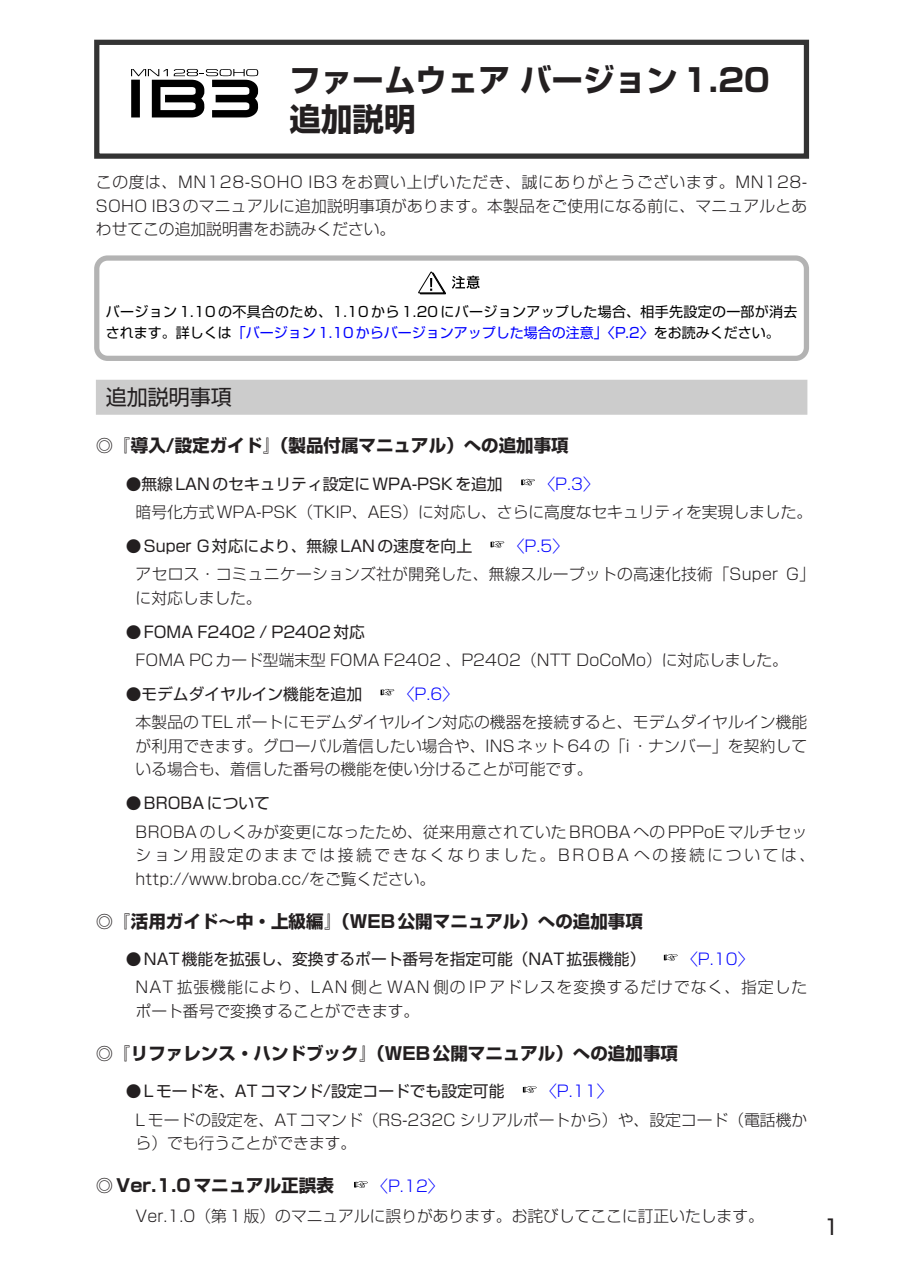
<style>
.page{position:relative;width:902px;height:1274px;background:#fff}
.page>*{position:absolute;margin:0;border:0;box-sizing:border-box;transform-origin:0 0}
.t1{font:700 31.5px/38.5px "Shin Go";color:#231f20}
.t2{font:21px "Shin Go";color:#231f20}
.t3{font:700 17.5px "Shin Go";color:#231f20}
.t4{font:300 15.75px/23.6px "Shin Go";color:#231f20;text-align:justify}
.t5{font:15.75px "Shin Go";color:#231f20}
.t6{font:300 15.75px/23.6px "Shin Go";letter-spacing:.065em;color:#231f20}
.t7{font:300 15.75px/23.6px "Shin Go";letter-spacing:.02em;color:#231f20}
.t8{font:300 15.75px "Shin Go";color:#00f}
.t9{font:14px/21px "Shin Go";letter-spacing:.02em;color:#000}
.s1{color:#00f}
</style>
<div class="page">
<svg style="left:131px;top:69px;width:127px;height:48px"></svg>
<div style="left:94px;top:40px;width:714px;height:119px;border:5px solid #333"></div>
<div style="left:96px;top:380px;width:711px;height:35px;background:#ccc"></div>
<svg style="left:354px;top:1181px;width:13px;height:7px"></svg>
<svg style="left:522px;top:1086px;width:14px;height:7px"></svg>
<svg style="left:663px;top:954px;width:14px;height:7px"></svg>
<svg style="left:380px;top:689px;width:14px;height:7px"></svg>
<svg style="left:490px;top:541px;width:14px;height:7px"></svg>
<svg style="left:521px;top:479px;width:13px;height:7px"></svg>
<div style="left:94px;top:255px;width:714px;height:106px;border:5px solid #b3b3b3;border-radius:11px"></div>
<svg style="left:418px;top:271px;width:61px;height:24px"></svg>
<h1 class="t1" style="left:289px;top:65px;width:481px">ファームウェアバージョン 1.20追加説明</h1>
<p class="t4" style="left:96px;top:173px;width:712px">この度は、MN128-SOHO IB3をお買い上げいただき、誠にありがとうございます。MN128- SOHO IB3のマニュアルに追加説明事項があります。本製品をご使用になる前に、マニュアルとあわせてこの追加説明書をお読みください。</p>
<p class="t9" style="left:106px;top:303px;width:693px">バージョン1.10の不具合のため、1.10から1.20にバージョンアップした場合、相手先設定の一部が消去されます。詳しくは<span class="s1">「バージョン1.10からバージョンアップした場合の注意」〈P.2〉</span>をお読みください。</p>
<h2 class="t2" style="left:106px;top:389px;width:127px">追加説明事項</h2>
<p class="t3" style="left:96px;top:439px;width:474px">◎『導入/設定ガイド』（製品付属マニュアル）への追加事項</p>
<p class="t5" style="left:126px;top:478px;width:378px">●無線LANのセキュリティ設定にWPA-PSKを追加</p>
<p class="t8" style="left:539px;top:478px;width:61px">〈P.3〉</p>
<p class="t4" style="left:136px;top:503px;width:678px">暗号化方式WPA-PSK（TKIP、AES）に対応し、さらに高度なセキュリティを実現しました。</p>
<p class="t5" style="left:126px;top:540px;width:348px">●Super G対応により、無線LANの速度を向上</p>
<p class="t8" style="left:508px;top:540px;width:61px">〈P.5〉</p>
<p class="t7" style="left:136px;top:565px;width:681px">アセロス・コミュニケーションズ社が開発した、無線スループットの高速化技術「Super G」に対応しました。</p>
<p class="t5" style="left:126px;top:626px;width:241px">●FOMA F2402 / P2402対応</p>
<p class="t4" style="left:136px;top:650px;width:653px">FOMA PCカード型端末型 FOMA F2402 、P2402（NTT DoCoMo）に対応しました。</p>
<p class="t5" style="left:126px;top:688px;width:238px">●モデムダイヤルイン機能を追加</p>
<p class="t8" style="left:398px;top:688px;width:61px">〈P.6〉</p>
<p class="t4" style="left:136px;top:713px;width:673px">本製品のTELポートにモデムダイヤルイン対応の機器を接続すると、モデムダイヤルイン機能が利用できます。グローバル着信したい場合や、INSネット64の「i・ナンバー」を契約している場合も、着信した番号の機能を使い分けることが可能です。</p>
<p class="t5" style="left:126px;top:797px;width:146px">●BROBAについて</p>
<p class="t4" style="left:136px;top:822px;width:681px;text-align:left">BROBAのしくみが変更になったため、従来用意されていたBROBAへのPPPoEマルチセッション用設定のままでは接続できなくなりました。BROBAへの接続については、http://www.broba.cc/をご覧ください。</p>
<p class="t3" style="left:96px;top:914px;width:548px">◎『活用ガイド～中・上級編』（WEB 公開マニュアル）への追加事項</p>
<p class="t5" style="left:126px;top:953px;width:521px">●NAT機能を拡張し、変換するポート番号を指定可能（NAT拡張機能）</p>
<p class="t8" style="left:682px;top:953px;width:73px">〈P.10〉</p>
<p class="t6" style="left:136px;top:978px;width:673px">NAT拡張機能により、LAN側とWAN側のIPアドレスを変換するだけでなく、指定したポート番号で変換することができます。</p>
<p class="t3" style="left:96px;top:1047px;width:583px">◎『リファレンス・ハンドブック』（WEB 公開マニュアル）への追加事項</p>
<p class="t5" style="left:126px;top:1085px;width:380px">●Lモードを、ATコマンド/設定コードでも設定可能</p>
<p class="t8" style="left:541px;top:1085px;width:73px">〈P.11〉</p>
<p class="t4" style="left:136px;top:1110px;width:673px">Lモードの設定を、ATコマンド（RS-232C シリアルポートから）や、設定コード（電話機から）でも行うことができます。</p>
<p class="t3" style="left:96px;top:1179px;width:239px">◎ Ver.1.0 マニュアル正誤表</p>
<p class="t8" style="left:372px;top:1180px;width:73px">〈P.12〉</p>
<p class="t4" style="left:136px;top:1206px;width:629px">Ver.1.0（第1版）のマニュアルに誤りがあります。お詫びしてここに訂正いたします。</p>
<h2 class="t2" style="left:823px;top:1219px;width:17px">1</h2>
</div>
